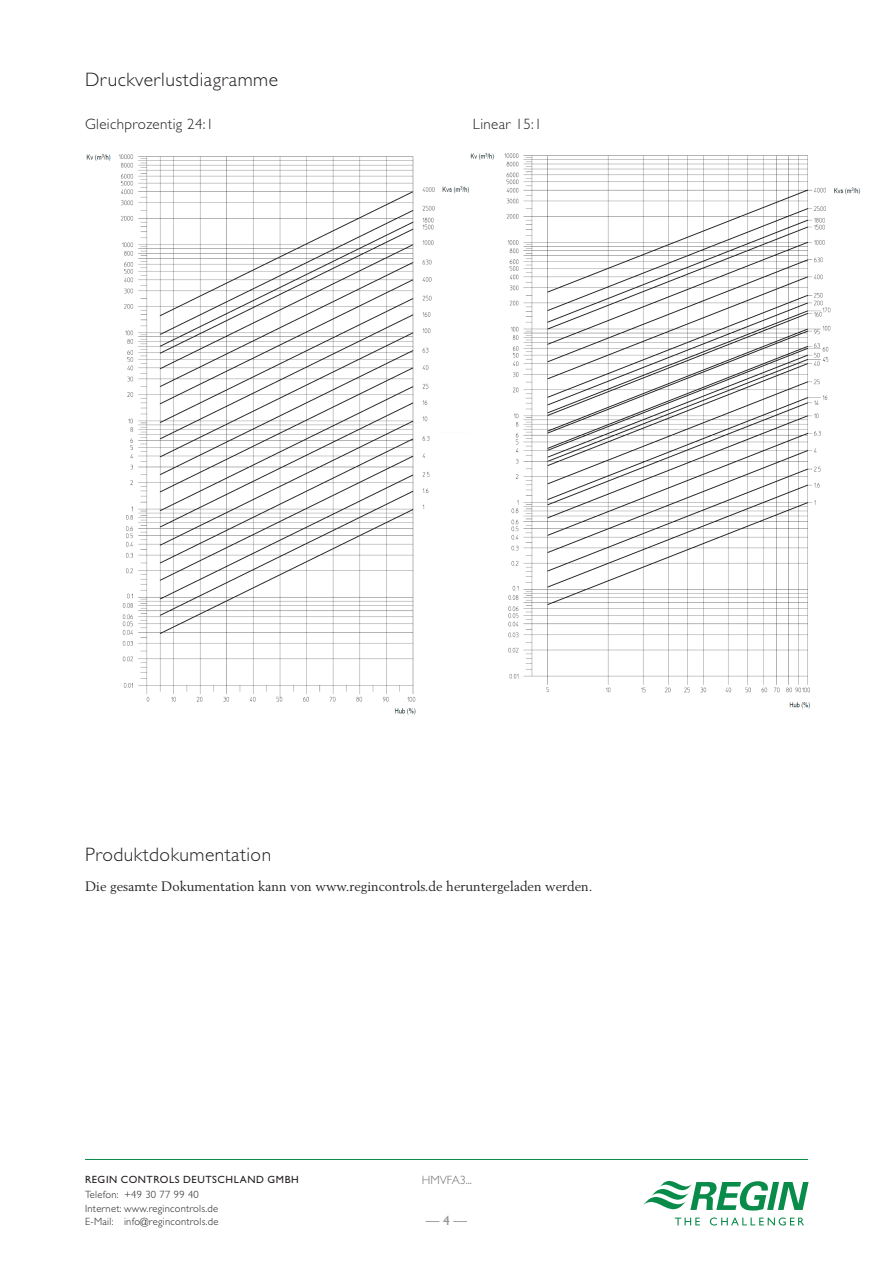
<style>
.page{position:relative;width:893px;height:1263px;background:#fff}
.page>*{position:absolute;margin:0;border:0;box-sizing:border-box;transform-origin:0 0}
.t1{font:300 19.5px "Gill Sans Std";letter-spacing:.025em;color:#231f20}
.t2{font:300 15px "Gill Sans Std";letter-spacing:.025em;color:#231f20}
.t3{font:13.5px "Berling LT Std";color:#231f20}
.t4{font:13.5px "Gill Sans Std";color:#939598}
.t5{font:300 12px "Gill Sans Std";color:#6c6d70}
.t6{font:300 10.5px/13.5px "Gill Sans Std";letter-spacing:.025em;color:#231f20}
.t7{font:10.5px "Gill Sans Std";letter-spacing:.055em;color:#231f20}
</style>
<div class="page">
<svg style="left:643px;top:1180px;width:166px;height:30px"></svg>
<svg style="left:675px;top:1217px;width:25px;height:8px"></svg>
<svg style="left:710px;top:1217px;width:94px;height:8px"></svg>
<hr style="left:85px;top:1159px;width:723px;height:1px;background:#098b4a">
<img style="left:86px;top:153px;width:383px;height:562px">
<img style="left:470px;top:152px;width:391px;height:557px">
<h1 class="t1" style="left:85px;top:68px;width:195px">Druckverlustdiagramme</h1>
<h2 class="t2" style="left:85px;top:116px;width:130px">Gleichprozentig 24:1</h2>
<h2 class="t2" style="left:473px;top:116px;width:70px">Linear 15:1</h2>
<h1 class="t1" style="left:85px;top:844px;width:188px">Produktdokumentation</h1>
<p class="t3" style="left:85px;top:878px;width:509px">Die gesamte Dokumentation kann von www.regincontrols.de heruntergeladen werden.</p>
<p class="t7" style="left:85px;top:1173px;width:215px">REGIN CONTROLS DEUTSCHLAND GMBH</p>
<p class="t6" style="left:85px;top:1188px;width:135px">Telefon: +49 30 77 99 40<br>Internet: www.regincontrols.de<br>E-Mail: info@regincontrols.de</p>
<p class="t5" style="left:422px;top:1173px;width:52px">HMVFA3...</p>
<p class="t4" style="left:426px;top:1213px;width:43px">— 4 —</p>
</div>
